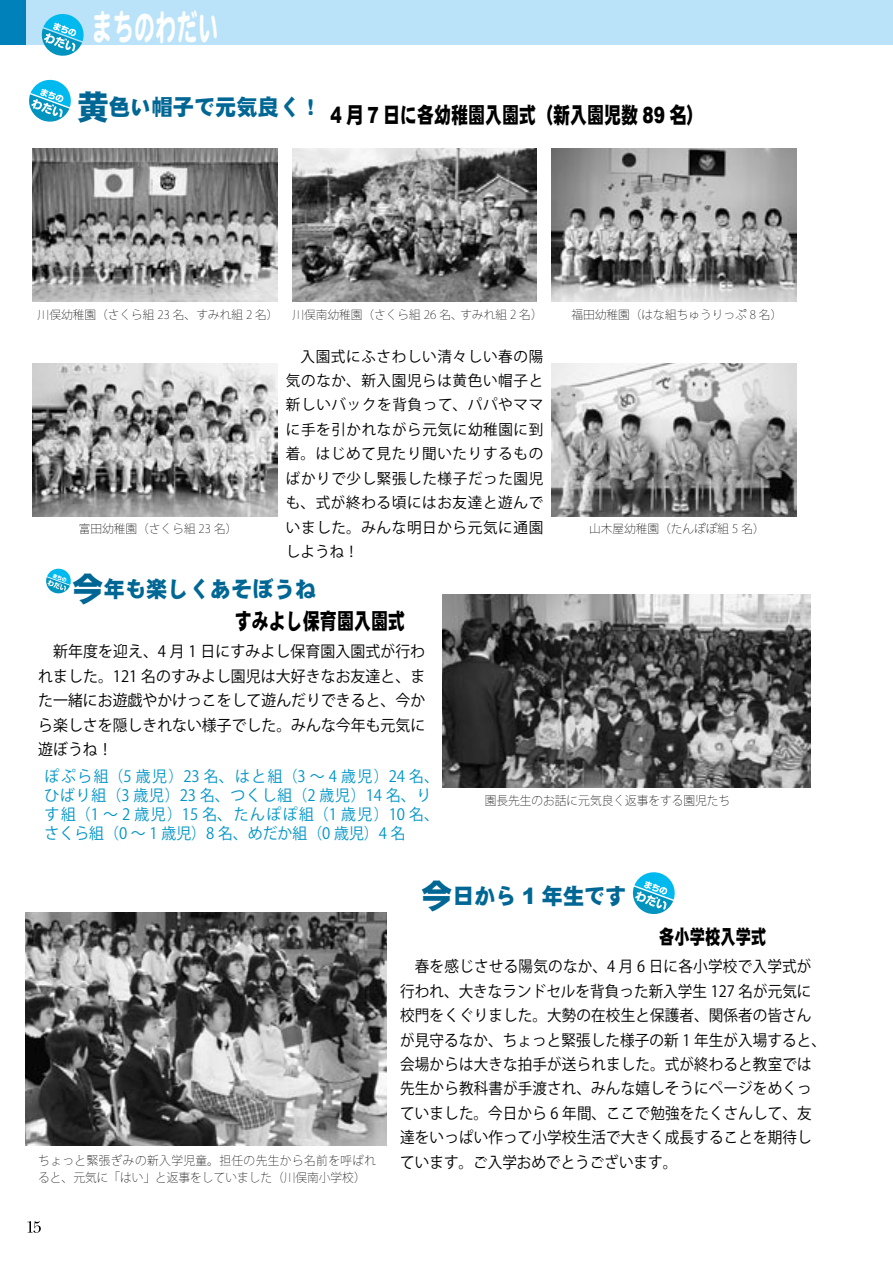
<style>
.page{position:relative;width:893px;height:1263px;background:#fff}
.page>*{position:absolute;margin:0;border:0;box-sizing:border-box;transform-origin:0 0}
.t1{font:38.25px "DF Maru Gothic Std W9";color:#fff;scale:.56 1}
.t2{font:22.35px "DF Gothic Std W10";color:#000;scale:.76 1}
.t3{font:22.35px "DF Gothic Std W10";color:#006795;scale:.95 1}
.t4{font:20.1px "DF Gothic Std W10";color:#000;scale:.76 1}
.t5{font:15.6px/24.5px "Koz Go Pro";letter-spacing:.01em;color:#000;scale:.93 1}
.t6{font:15.6px/24.5px "Koz Go Pro";letter-spacing:.01em;color:#000;text-align:justify;scale:.95 1}
.t7{font:15.6px/19.2px "Koz Go Pro";letter-spacing:.055em;color:#0094c7;scale:.95 1}
.t8{font:14.85px/24.5px "Koz Go Pro";letter-spacing:.04em;color:#000;text-align:justify}
.t9{font:200 12.3px "Koz Go Pro";color:#000;scale:.95 1}
.t10{font:200 12.3px "Koz Go Pro";letter-spacing:.035em;color:#000;scale:.95 1}
.t11{font:200 11.7px "Koz Go Pro";color:#000}
.s1{font-size:33.45px}
.s2{font-family:"Arial";font-weight:900}
.s3{font-size:12.3px}
</style>
<div class="page">
<svg style="left:27px;top:1221px;width:14px;height:12px"></svg>
<div style="left:0;top:0;width:893px;height:45px;background:#bae3f9"></div>
<div style="left:0;top:0;width:26px;height:45px;background:#0081ba"></div>
<img style="left:26px;top:912px;width:361px;height:234px">
<svg style="left:632px;top:872px;width:43px;height:42px"></svg>
<img style="left:33px;top:149px;width:244px;height:153px">
<img style="left:442px;top:594px;width:368px;height:194px">
<svg style="left:46px;top:568px;width:25px;height:26px"></svg>
<svg style="left:29px;top:79px;width:42px;height:43px"></svg>
<svg style="left:41px;top:14px;width:43px;height:42px"></svg>
<img style="left:292px;top:149px;width:245px;height:153px">
<img style="left:552px;top:149px;width:244px;height:153px">
<img style="left:33px;top:364px;width:244px;height:153px">
<img style="left:552px;top:364px;width:244px;height:153px">
<h1 class="t1" style="left:91px;top:6px;width:229px">まちのわだい</h1>
<h2 class="t3" style="left:77px;top:95px;width:259px"><span class="s1">黄</span>色い帽子で元気良く！</h2>
<h2 class="t2" style="left:331px;top:103px;width:492px"><span class="s2">4</span> 月 <span class="s2">7</span> 日に各幼稚園入園式（新入園児数 <span class="s2">89</span> 名）</h2>
<p class="t11" style="left:38px;top:307px;width:507px">川俣幼稚園（さくら組 23 名、すみれ組 2 名） 川俣南幼稚園（さくら組 26 名、すみれ組 <span class="s3">2 名）</span></p>
<p class="t11" style="left:571px;top:307px;width:212px">福田幼稚園（はな組ちゅうりっぷ 8 名）</p>
<p class="t11" style="left:79px;top:521px;width:160px">富田幼稚園（さくら組 23 名）</p>
<p class="t8" style="left:286px;top:344px;width:259px;text-indent:15px">入園式にふさわしい清々しい春の陽気のなか、新入園児らは黄色い帽子と新しいバックを背負って、パパやママに手を引かれながら元気に幼稚園に到着。はじめて見たり聞いたりするものばかりで少し緊張した様子だった園児も、式が終わる頃にはお友達と遊んでいました。みんな明日から元気に通園しようね！</p>
<h2 class="t3" style="left:72px;top:576px;width:259px"><span class="s1">今</span>年も楽しくあそぼうね</h2>
<p class="t6" style="left:38px;top:640px;width:409px">　新年度を迎え、4 月 1 日にすみよし保育園入園式が行われました。121 名のすみよし園児は大好きなお友達と、また一緒にお遊戯やかけっこをして遊んだりできると、今から楽しさを隠しきれない様子でした。みんな今年も元気に遊ぼうね！</p>
<h2 class="t2" style="left:235px;top:609px;width:225px">すみよし保育園入園式</h2>
<p class="t11" style="left:589px;top:521px;width:177px">山木屋幼稚園（たんぽぽ組 5 名）</p>
<p class="t7" style="left:45px;top:767px;width:417px">ぽぷら組（5 歳児）23 名、はと組（3 ～ 4 歳児）24 名、ひばり組（3 歳児）23 名、つくし組（2 歳児）14 名、りす組（1 ～ 2 歳児）15 名、たんぽぽ組（1 歳児）10 名、さくら組（0 ～ 1 歳児）8 名、めだか組（0 歳児）4 名</p>
<p class="t9" style="left:485px;top:793px;width:260px">園長先生のお話に元気良く返事をする園児たち</p>
<h2 class="t3" style="left:421px;top:884px;width:218px"><span class="s1">今</span>日から <span class="s2">1</span> 年生です</h2>
<p class="t4" style="left:659px;top:926px;width:142px">各小学校入学式</p>
<p class="t5" style="left:400px;top:954px;width:459px;text-indent:15px">春を感じさせる陽気のなか、4 月 6 日に各小学校で入学式が行われ、大きなランドセルを背負った新入学生 127 名が元気に校門をくぐりました。大勢の在校生と保護者、関係者の皆さんが見守るなか、ちょっと緊張した様子の新 1 年生が入場すると、会場からは大きな拍手が送られました。式が終わると教室では先生から教科書が手渡され、みんな嬉しそうにページをめくっていました。今日から 6 年間、ここで勉強をたくさんして、友達をいっぱい作って小学校生活で大きく成長することを期待し</p>
<p class="t10" style="left:38px;top:1152px;width:357px">ちょっと緊張ぎみの新入学児童。担任の先生から名前を呼ばれ</p>
<p class="t5" style="left:400px;top:1150px;width:299px">ています。ご入学おめでとうございます。</p>
<p class="t9" style="left:38px;top:1169px;width:346px">ると、元気に「はい」と返事をしていました（川俣南小学校）</p>
</div>
